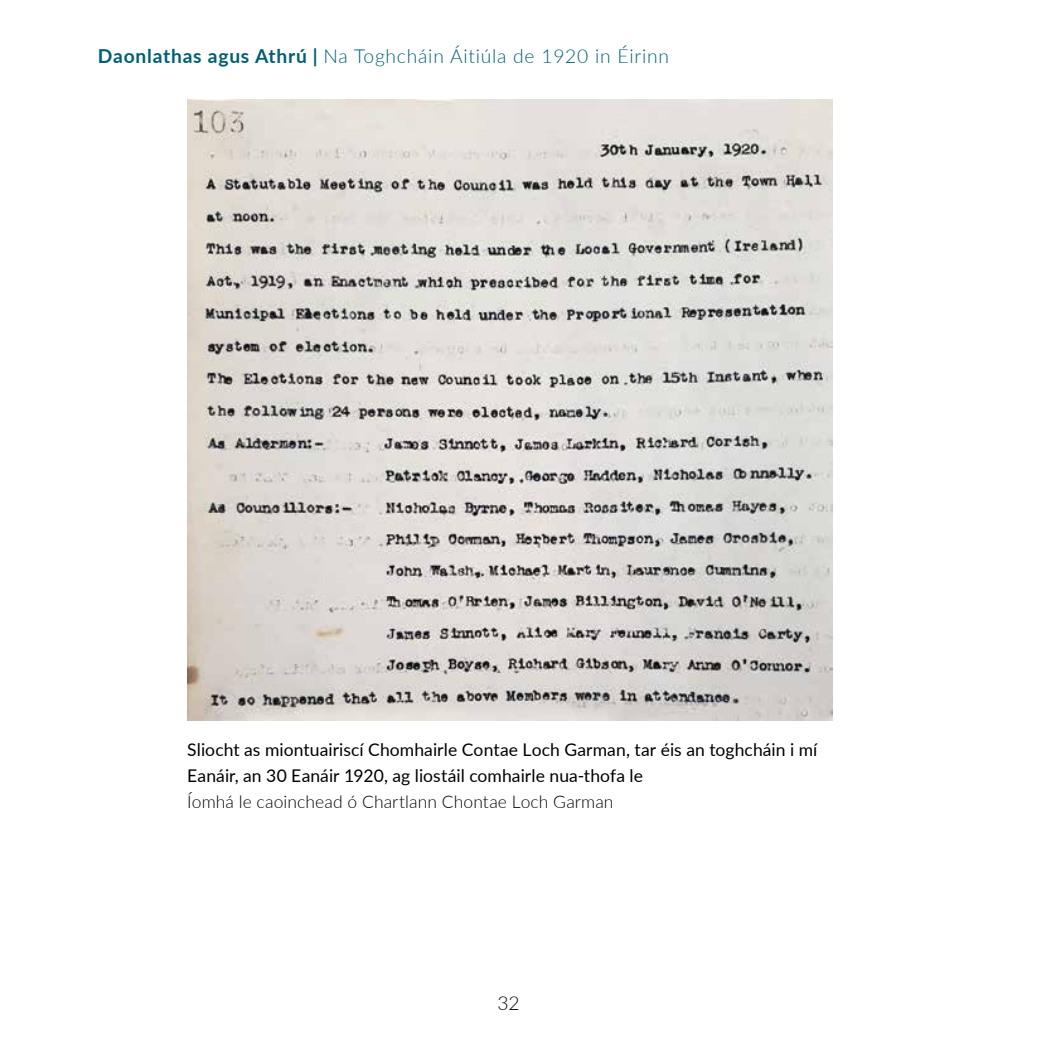
<style>
.page{position:relative;width:1042px;height:1042px;background:#fff}
.page>*{position:absolute;margin:0;border:0;box-sizing:border-box;transform-origin:0 0}
.t1{font:300 19.25px "Lato";letter-spacing:.04em;color:#006071}
.t2{font:300 19.25px "Lato";color:#000}
.t3{font:17.5px/26.2px "Lato";letter-spacing:.005em;color:#000}
.t4{font:300 17.5px "Lato";letter-spacing:.005em;color:#000}
.s1{font-weight:700}
</style>
<div class="page">
<img style="left:187px;top:99px;width:645px;height:621px">
<p class="t1" style="left:98px;top:43px;width:572px"><span class="s1">Daonlathas agus Athrú</span> Na Toghcháin Áitiúla de 1920 in Éirinn</p>
<p class="t3" style="left:187px;top:735px;width:631px">Sliocht as miontuairiscí Chomhairle Contae Loch Garman, tar éis an toghcháin i mí<br>Eanáir, an 30 Eanáir 1920, ag liostáil comhairle nua-thofa le</p>
<p class="t4" style="left:187px;top:790px;width:428px">Íomhá le caoinchead ó Chartlann Chontae Loch Garman</p>
<p class="t2" style="left:497px;top:989px;width:24px">32</p>
</div>
